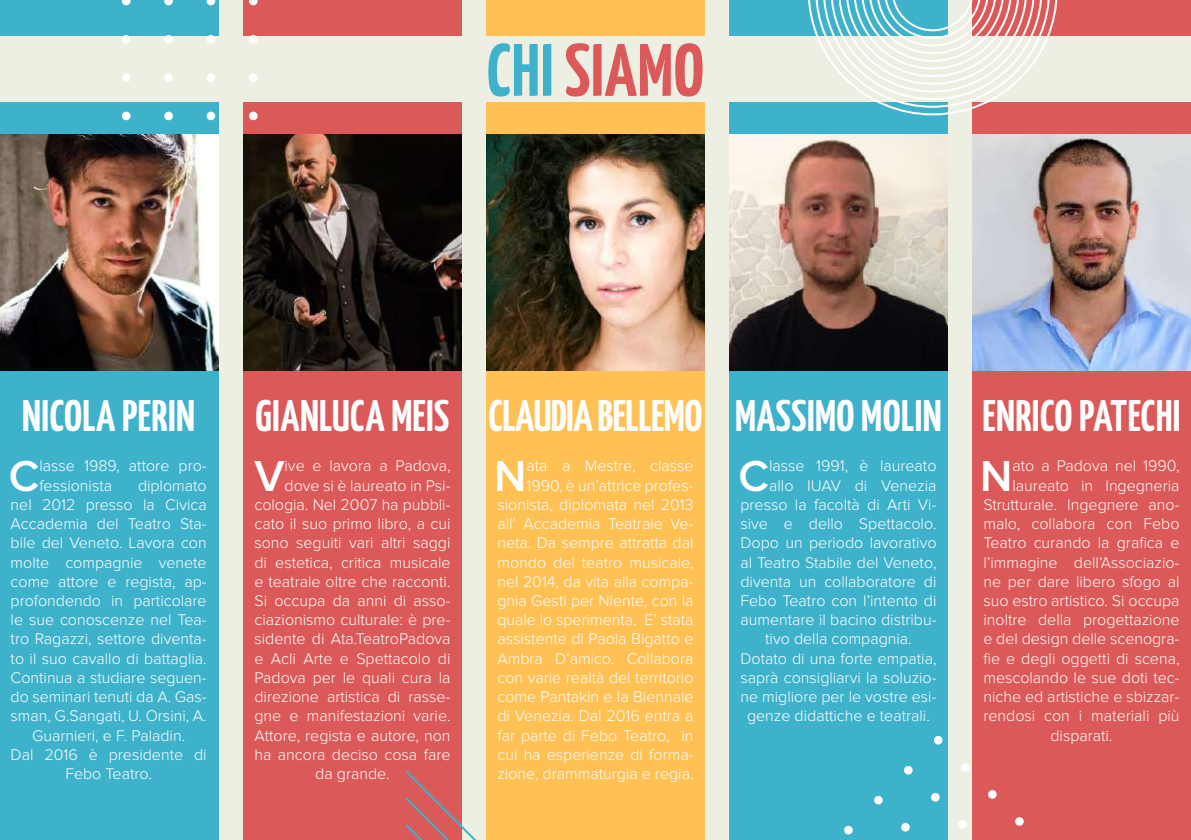
<style>
.page{position:relative;width:1191px;height:840px;background:#fff}
.page>*{position:absolute;margin:0;border:0;box-sizing:border-box;transform-origin:0 0}
.t1{font:700 74px "Yanone Kaffeesatz";letter-spacing:.01em;color:#db5958}
.t2{font:600 44.8px "Proxima Nova";color:#fff}
.t3{font:700 44px "Yanone Kaffeesatz";letter-spacing:.01em;color:#fff}
.t4{font:300 16px/19.2px "Proxima Nova";color:#fff}
.s1{color:#3fb2cb}
</style>
<div class="page">
<div style="left:0;top:0;width:1191px;height:839px;background:#edefe3"></div>
<div style="left:0;top:0;width:219px;height:839px;background:#3fb2cb"></div>
<div style="left:243px;top:0;width:219px;height:839px;background:#db5958"></div>
<div style="left:486px;top:0;width:219px;height:839px;background:#ffc054"></div>
<div style="left:729px;top:0;width:219px;height:839px;background:#3fb2cb"></div>
<div style="left:972px;top:0;width:219px;height:839px;background:#db5958"></div>
<img style="left:0;top:135px;width:219px;height:235px">
<img style="left:243px;top:135px;width:219px;height:235px">
<img style="left:486px;top:135px;width:219px;height:235px">
<img style="left:729px;top:135px;width:219px;height:235px">
<img style="left:972px;top:135px;width:219px;height:235px">
<div style="left:0;top:36px;width:1191px;height:65px;background:#edefe3"></div>
<svg style="left:934px;top:736px;width:9px;height:8px"></svg>
<svg style="left:961px;top:763px;width:9px;height:8px"></svg>
<svg style="left:988px;top:790px;width:9px;height:8px"></svg>
<svg style="left:1015px;top:817px;width:9px;height:8px"></svg>
<svg style="left:904px;top:766px;width:9px;height:8px"></svg>
<svg style="left:931px;top:793px;width:9px;height:8px"></svg>
<svg style="left:958px;top:820px;width:9px;height:8px"></svg>
<svg style="left:874px;top:795px;width:9px;height:9px"></svg>
<svg style="left:901px;top:823px;width:9px;height:8px"></svg>
<svg style="left:844px;top:825px;width:9px;height:9px"></svg>
<svg style="left:249px;top:0;width:8px;height:5px"></svg>
<div style="left:249px;top:35px;width:8px;height:9px;background:#fff;border-radius:50%"></div>
<div style="left:249px;top:73px;width:8px;height:9px;background:#fff;border-radius:50%"></div>
<div style="left:249px;top:112px;width:8px;height:8px;background:#fff;border-radius:50%"></div>
<svg style="left:207px;top:0;width:8px;height:5px"></svg>
<div style="left:207px;top:35px;width:8px;height:9px;background:#fff;border-radius:50%"></div>
<div style="left:207px;top:73px;width:8px;height:9px;background:#fff;border-radius:50%"></div>
<div style="left:207px;top:112px;width:8px;height:8px;background:#fff;border-radius:50%"></div>
<svg style="left:164px;top:0;width:9px;height:5px"></svg>
<div style="left:164px;top:35px;width:9px;height:9px;background:#fff;border-radius:50%"></div>
<div style="left:164px;top:73px;width:9px;height:9px;background:#fff;border-radius:50%"></div>
<div style="left:164px;top:112px;width:9px;height:8px;background:#fff;border-radius:50%"></div>
<svg style="left:122px;top:0;width:8px;height:5px"></svg>
<div style="left:122px;top:35px;width:8px;height:9px;background:#fff;border-radius:50%"></div>
<div style="left:122px;top:73px;width:8px;height:9px;background:#fff;border-radius:50%"></div>
<div style="left:122px;top:111px;width:9px;height:9px;background:#fff;border-radius:50%"></div>
<svg style="left:405px;top:770px;width:71px;height:69px"></svg>
<svg style="left:806px;top:0;width:252px;height:116px"></svg>
<h1 class="t1" style="left:487px;top:17px;width:219px"><span class="s1">CHI</span>SIAMO</h1>
<h3 class="t3" style="left:22px;top:384px;width:174px">NICOLA PERIN</h3>
<h3 class="t3" style="left:256px;top:384px;width:926px">GIANLUCA MEIS CLAUDIA BELLEMO MASSIMO MOLIN ENRICO PATECHI</h3>
<h2 class="t2" style="left:9px;top:449px;width:32px">C</h2>
<p class="t4" style="left:39px;top:456px;width:169px">lasse 1989, attore pro&shy;fessionista</p>
<p class="t4" style="left:497px;top:456px;width:198px;text-align:right">ata a Mestre, classe<br>1990, è un’attrice profes&shy;sionista, diplomata nel 2013 all’ Accademia Teatrale Ve&shy;neta. Da sempre attratta dal mondo del teatro musicale, nel 2014, da vita alla compa&shy;gnia Gesti per Niente, con la quale lo sperimenta. E’ stata assistente di Paola Bigatto e<br>Ambra D’amico. Collabora con varie realtà del territorio come Pantakin e la Biennale di Venezia. Dal 2016 entra a far parte di Febo Teatro, in cui ha esperienze di forma&shy;zione, drammaturgia e regia.</p>
<h2 class="t2" style="left:738px;top:449px;width:32px">C</h2>
<p class="t4" style="left:769px;top:456px;width:169px">lasse 1991, è laureato</p>
<h2 class="t2" style="left:980px;top:449px;width:34px">N</h2>
<p class="t4" style="left:1012px;top:456px;width:168px">ato a Padova nel 1990,</p>
<h2 class="t2" style="left:254px;top:449px;width:32px">V</h2>
<p class="t4" style="left:284px;top:456px;width:167px">ive e lavora a Padova,</p>
<h2 class="t2" style="left:494px;top:449px;width:34px">N</h2>
<p class="t4" style="left:284px;top:475px;width:167px">dove si è laureato in Psi-</p>
<p class="t4" style="left:254px;top:495px;width:197px">cologia. Nel 2007 ha pubbli-</p>
<p class="t4" style="left:254px;top:514px;width:198px">cato il suo primo libro, a cui</p>
<p class="t4" style="left:254px;top:533px;width:197px">sono seguiti vari altri saggi</p>
<p class="t4" style="left:254px;top:552px;width:198px">di estetica, critica musicale</p>
<p class="t4" style="left:254px;top:571px;width:197px">e teatrale oltre che racconti.</p>
<p class="t4" style="left:254px;top:591px;width:197px">Si occupa da anni di asso-</p>
<p class="t4" style="left:254px;top:610px;width:197px">ciazionismo culturale: è pre-</p>
<p class="t4" style="left:254px;top:629px;width:197px">sidente di Ata.TeatroPadova</p>
<p class="t4" style="left:254px;top:648px;width:197px">e Acli Arte e Spettacolo di</p>
<p class="t4" style="left:254px;top:667px;width:198px">Padova per le quali cura la</p>
<p class="t4" style="left:254px;top:687px;width:197px">direzione artistica di rasse-</p>
<p class="t4" style="left:254px;top:706px;width:197px">gne e manifestazioni varie.</p>
<p class="t4" style="left:254px;top:725px;width:198px">Attore, regista e autore, non</p>
<p class="t4" style="left:254px;top:744px;width:198px">ha ancora deciso cosa fare</p>
<p class="t4" style="left:315px;top:763px;width:76px">da grande.</p>
<p class="t4" style="left:138px;top:475px;width:70px">diplomato</p>
<p class="t4" style="left:11px;top:495px;width:197px">nel 2012 presso la Civica</p>
<p class="t4" style="left:11px;top:514px;width:198px">Accademia del Teatro Sta-</p>
<p class="t4" style="left:11px;top:533px;width:198px">bile del Veneto. Lavora con</p>
<p class="t4" style="left:11px;top:552px;width:198px">molte compagnie venete</p>
<p class="t4" style="left:11px;top:571px;width:198px">come attore e regista, ap-</p>
<p class="t4" style="left:11px;top:591px;width:198px">profondendo in particolare</p>
<p class="t4" style="left:11px;top:610px;width:198px">le sue conoscenze nel Tea-</p>
<p class="t4" style="left:11px;top:629px;width:198px">tro Ragazzi, settore diventa-</p>
<p class="t4" style="left:11px;top:648px;width:198px">to il suo cavallo di battaglia.</p>
<p class="t4" style="left:11px;top:667px;width:198px">Continua a studiare seguen-</p>
<p class="t4" style="left:11px;top:687px;width:198px">do seminari tenuti da A. Gas-</p>
<p class="t4" style="left:11px;top:706px;width:198px">sman, G.Sangati, U. Orsini, A.</p>
<p class="t4" style="left:32px;top:725px;width:155px">Guarnieri, e F. Paladin.</p>
<p class="t4" style="left:11px;top:744px;width:197px">Dal 2016 è presidente di</p>
<p class="t4" style="left:65px;top:763px;width:88px">Febo Teatro.</p>
<p class="t4" style="left:769px;top:475px;width:169px">allo IUAV di Venezia</p>
<p class="t4" style="left:740px;top:495px;width:197px">presso la facoltà di Arti Vi-</p>
<p class="t4" style="left:740px;top:514px;width:197px">sive e dello Spettacolo.</p>
<p class="t4" style="left:740px;top:533px;width:197px">Dopo un periodo lavorativo</p>
<p class="t4" style="left:740px;top:552px;width:198px">al Teatro Stabile del Veneto,</p>
<p class="t4" style="left:740px;top:571px;width:197px">diventa un collaboratore di</p>
<p class="t4" style="left:740px;top:591px;width:197px">Febo Teatro con l’intento di</p>
<p class="t4" style="left:740px;top:610px;width:197px">aumentare il bacino distribu-</p>
<p class="t4" style="left:765px;top:629px;width:148px">tivo della compagnia.</p>
<p class="t4" style="left:740px;top:648px;width:198px">Dotato di una forte empatia,</p>
<p class="t4" style="left:740px;top:667px;width:197px">saprà consigliarvi la soluzio-</p>
<p class="t4" style="left:740px;top:687px;width:197px">ne migliore per le vostre esi-</p>
<p class="t4" style="left:747px;top:706px;width:184px">genze didattiche e teatrali.</p>
<p class="t4" style="left:1012px;top:475px;width:168px">laureato in Ingegneria</p>
<p class="t4" style="left:983px;top:495px;width:198px">Strutturale. Ingegnere ano-</p>
<p class="t4" style="left:983px;top:514px;width:197px">malo, collabora con Febo</p>
<p class="t4" style="left:983px;top:533px;width:197px">Teatro curando la grafica e</p>
<p class="t4" style="left:983px;top:552px;width:198px">l’immagine dell’Associazio-</p>
<p class="t4" style="left:983px;top:571px;width:197px">ne per dare libero sfogo al</p>
<p class="t4" style="left:983px;top:591px;width:198px">suo estro artistico. Si occupa</p>
<p class="t4" style="left:983px;top:610px;width:198px">inoltre della progettazione</p>
<p class="t4" style="left:983px;top:629px;width:198px">e del design delle scenogra-</p>
<p class="t4" style="left:983px;top:648px;width:198px">fie e degli oggetti di scena,</p>
<p class="t4" style="left:983px;top:667px;width:198px">mescolando le sue doti tec-</p>
<p class="t4" style="left:983px;top:687px;width:198px">niche ed artistiche e sbizzar-</p>
<p class="t4" style="left:983px;top:706px;width:198px">rendosi con i materiali più</p>
<p class="t4" style="left:1050px;top:725px;width:64px">disparati.</p>
</div>
